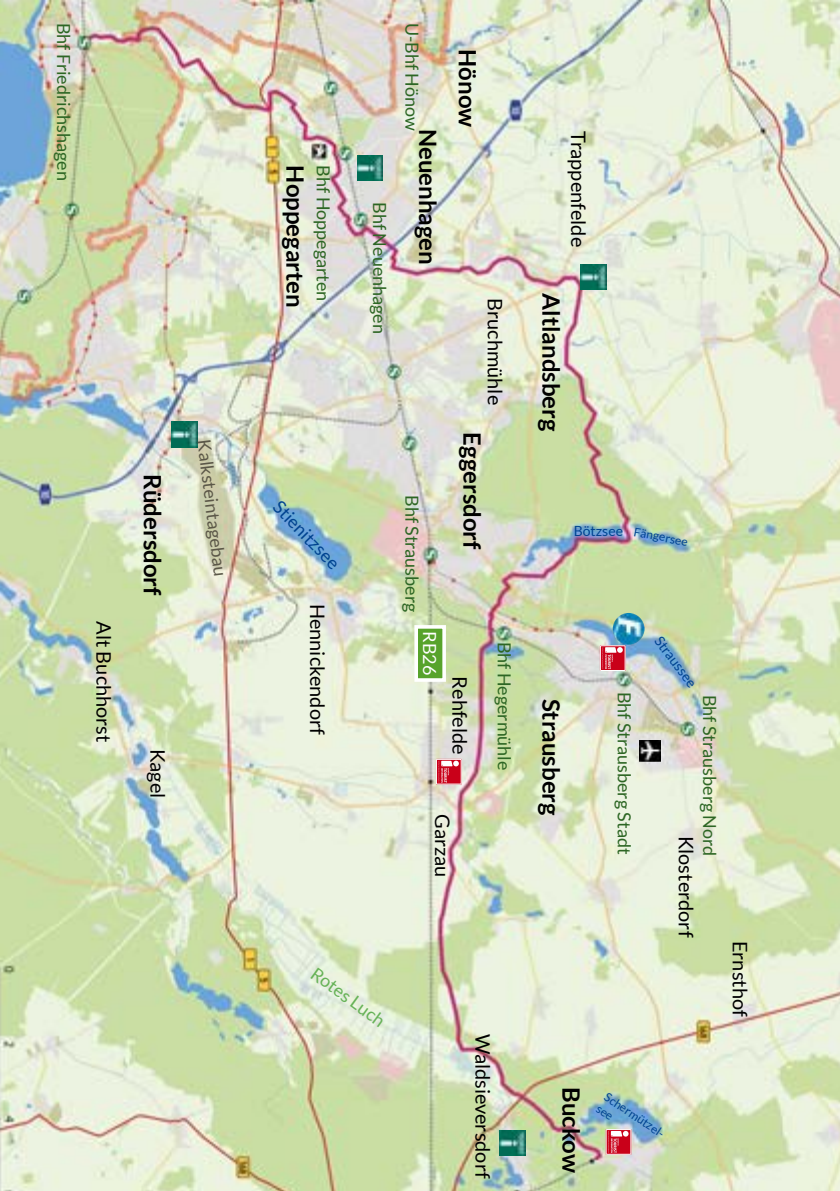
<style>
.page{position:relative;width:840px;height:1191px;background:#fff}
.page>*{position:absolute;margin:0;border:0;box-sizing:border-box;transform-origin:0 0}
.t1{font:700 24px "Lato";color:#000}
.t2{font:20px "Lato";color:#000}
.t3{font:18px "Lato";color:#2d6624}
.t4{font:18px "Lato";color:#5b5748}
.t5{font:18px "Lato";color:#004390}
.t6{font:18px "Lato";color:#66b257}
.t7{font:18px "Lato";color:#fff}
.t8{font:14px "Lato";color:#004390}
.t9{font:12px/14.4px "Lato";color:#004390}
</style>
<div class="page">
<img style="left:0;top:0;width:839px;height:1191px">
<svg style="left:599px;top:645px;width:26px;height:26px"></svg>
<div style="left:600px;top:645px;width:24px;height:25px;border:1px solid #fff"></div>
<svg style="left:602px;top:647px;width:20px;height:22px"></svg>
<div style="left:605px;top:1129px;width:26px;height:25px;background:#c90019"></div>
<div style="left:605px;top:1129px;width:25px;height:25px;border:1px solid #fff"></div>
<svg style="left:608px;top:1130px;width:20px;height:22px"></svg>
<img style="left:580px;top:264px;width:26px;height:26px">
<img style="left:172px;top:421px;width:25px;height:26px">
<img style="left:639px;top:740px;width:21px;height:21px">
<div style="left:414px;top:625px;width:31px;height:57px;background:#57a32b;border:4px solid #fff"></div>
<svg style="left:435px;top:759px;width:26px;height:25px"></svg>
<div style="left:436px;top:759px;width:25px;height:25px;border:1px solid #fff"></div>
<svg style="left:438px;top:760px;width:20px;height:22px"></svg>
<img style="left:612px;top:613px;width:32px;height:31px;border-radius:16px">
<img style="left:499px;top:1130px;width:26px;height:25px">
<img style="left:357px;top:155px;width:25px;height:26px">
<p class="t3" style="left:74px;top:23px;width:160px;rotate:90deg">Bhf Friedrichshagen</p>
<p class="t2" style="left:115px;top:621px;width:122px;rotate:90deg">Alt Buchhorst</p>
<h1 class="t1" style="left:166px;top:474px;width:123px;rotate:90deg">Rüdersdorf</h1>
<p class="t2" style="left:169px;top:748px;width:51px;rotate:90deg">Kagel</p>
<p class="t4" style="left:214px;top:438px;width:139px;rotate:83deg">Kalksteintagebau</p>
<h1 class="t1" style="left:309px;top:165px;width:144px;rotate:90deg">Hoppegarten</h1>
<p class="t3" style="left:333px;top:165px;width:137px;rotate:90deg">Bhf Hoppegarten</p>
<p class="t3" style="left:389px;top:202px;width:133px;rotate:90deg">Bhf Neuenhagen</p>
<p class="t5" style="left:283px;top:497px;width:88px;rotate:46deg">Stienitzsee</p>
<p class="t2" style="left:328px;top:603px;width:132px;rotate:90deg">Hennickendorf</p>
<p class="t6" style="left:318px;top:963px;width:88px;rotate:36deg">Rotes Luch</p>
<p class="t3" style="left:421px;top:23px;width:109px;rotate:90deg">U-Bhf Hönow</p>
<h1 class="t1" style="left:441px;top:129px;width:138px;rotate:90deg">Neuenhagen</h1>
<p class="t3" style="left:421px;top:495px;width:119px;rotate:90deg">Bhf Strausberg</p>
<h1 class="t1" style="left:481px;top:49px;width:80px;rotate:90deg">Hönow</h1>
<p class="t2" style="left:589px;top:131px;width:117px;rotate:90deg">Trappenfelde</p>
<p class="t2" style="left:506px;top:298px;width:108px;rotate:90deg">Bruchmühle</p>
<h1 class="t1" style="left:564px;top:293px;width:140px;rotate:90deg">Altlandsberg</h1>
<h1 class="t1" style="left:485px;top:432px;width:119px;rotate:90deg">Eggersdorf</h1>
<p class="t8" style="left:573px;top:523px;width:51px">Bötzsee</p>
<p class="t9" style="left:635px;top:524px;width:56px;rotate:11deg">Fängersee</p>
<p class="t7" style="left:439px;top:631px;width:46px;rotate:90deg">RB26</p>
<p class="t2" style="left:470px;top:676px;width:80px;rotate:90deg">Rehfelde</p>
<p class="t2" style="left:453px;top:814px;width:65px;rotate:90deg">Garzau</p>
<p class="t3" style="left:514px;top:641px;width:130px;rotate:90deg">Bhf Hegermühle</p>
<p class="t8" style="left:663px;top:633px;width:61px;rotate:53deg">Straussee</p>
<p class="t3" style="left:634px;top:691px;width:164px;rotate:90deg">Bhf Strausberg Stadt</p>
<h1 class="t1" style="left:564px;top:698px;width:118px;rotate:90deg">Strausberg</h1>
<p class="t3" style="left:719px;top:694px;width:163px;rotate:90deg">Bhf Strausberg Nord</p>
<p class="t2" style="left:697px;top:835px;width:103px;rotate:90deg">Klosterdorf</p>
<p class="t2" style="left:493px;top:1034px;width:146px;rotate:90deg">Waldsieversdorf</p>
<h1 class="t1" style="left:584px;top:1087px;width:87px;rotate:90deg">Buckow</h1>
<p class="t9" style="left:609px;top:1089px;width:71px;rotate:34deg">Schermützel&shy;see</p>
<p class="t2" style="left:750px;top:940px;width:77px;rotate:90deg">Ernsthof</p>
</div>
